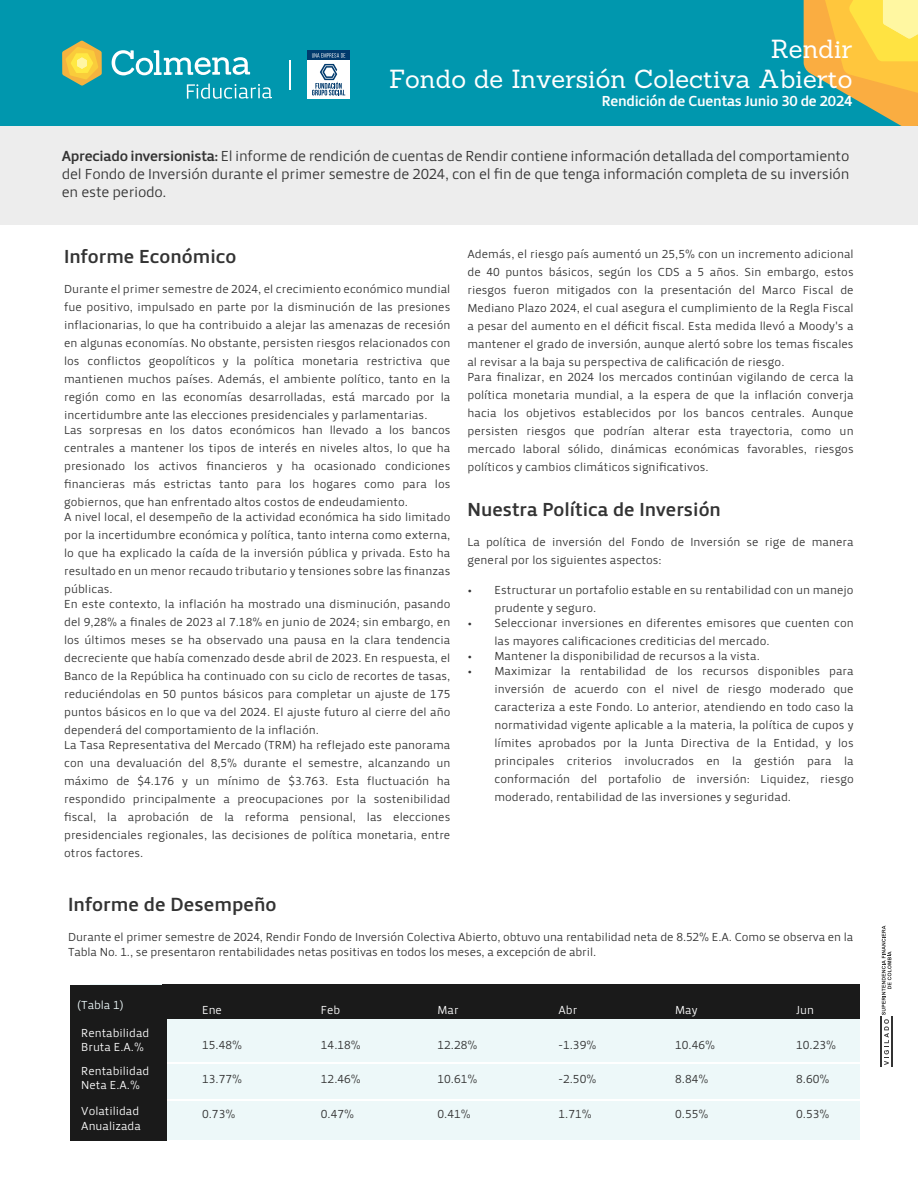
<style>
.page{position:relative;width:918px;height:1188px;background:#fff}
.page>*{position:absolute;margin:0;border:0;box-sizing:border-box;transform-origin:0 0}
.t1{font:25.5px/30.6px "Sanchez";color:#fff;text-align:right}
.t2{font:19.65px "Priva Three Pro";color:#333}
.t3{font:19.5px "Priva Three Pro";color:#333}
.t4{font:15px/18px "Priva One Pro";letter-spacing:-.02em;color:#333;text-align:justify}
.t5{font:15px "Priva Three Pro";letter-spacing:-.02em;color:#fff}
.t6{font:12px/18px "Priva One Pro";color:#333;text-align:justify}
.t7{font:12px/14.4px "Priva One Pro";color:#fff}
.t8{font:12px "Priva One Pro";letter-spacing:-.01em;color:#edf8f9}
.s1{font-family:"Priva Three Pro"}
</style>
<div class="page">
<div style="left:91px;top:985px;width:769px;height:155px;background:#edf8f9"></div>
<div style="left:163px;top:985px;width:697px;height:34px;background:#1a1a1a"></div>
<hr style="left:70px;top:1062px;width:791px;height:2px;background:#fff">
<hr style="left:70px;top:1099px;width:791px;height:1px;background:#fff">
<div style="left:70px;top:985px;width:97px;height:156px;background:#1a1a1a"></div>
<div style="left:0;top:108px;width:918px;height:117px;background:#ededed"></div>
<hr style="left:880px;top:1017px;width:1px;height:50px;background:#333">
<hr style="left:892px;top:1017px;width:1px;height:50px;background:#333">
<svg style="left:882px;top:926px;width:9px;height:139px"></svg>
<div style="left:0;top:0;width:918px;height:126px;background:#0097ae"></div>
<svg style="left:804px;top:0;width:114px;height:126px"></svg>
<div style="left:307px;top:60px;width:43px;height:39px;background:#fff"></div>
<div style="left:307px;top:51px;width:43px;height:9px;background:#003a6d"></div>
<svg style="left:312px;top:53px;width:33px;height:5px"></svg>
<svg style="left:312px;top:64px;width:33px;height:31px"></svg>
<hr style="left:289px;top:60px;width:2px;height:30px;background:#fff">
<svg style="left:187px;top:83px;width:85px;height:16px"></svg>
<svg style="left:112px;top:50px;width:138px;height:25px"></svg>
<svg style="left:62px;top:41px;width:40px;height:45px"></svg>
<h1 class="t1" style="left:389px;top:33px;width:465px">Rendir<br>Fondo de Inversión Colectiva Abierto</h1>
<p class="t5" style="left:602px;top:92px;width:252px">Rendición de Cuentas Junio 30 de 2024</p>
<p class="t4" style="left:62px;top:147px;width:789px"><span class="s1">Apreciado inversionista:</span> El informe de rendición de cuentas de Rendir contiene información detallada del comportamiento del Fondo de Inversión durante el primer semestre de 2024, con el fin de que tenga información completa de su inversión en este periodo.</p>
<h3 class="t3" style="left:64px;top:244px;width:174px">Informe Económico</h3>
<p class="t6" style="left:64px;top:280px;width:388px">Durante el primer semestre de 2024, el crecimiento económico mundial fue positivo, impulsado en parte por la disminución de las presiones inflacionarias, lo que ha contribuido a alejar las amenazas de recesión en algunas economías. No obstante, persisten riesgos relacionados con los conflictos geopolíticos y la política monetaria restrictiva que mantienen muchos países. Además, el ambiente político, tanto en la región como en las economías desarrolladas, está marcado por la incertidumbre ante las elecciones presidenciales y parlamentarias.</p>
<p class="t6" style="left:64px;top:421px;width:388px">Las sorpresas en los datos económicos han llevado a los bancos centrales a mantener los tipos de interés en niveles altos, lo que ha presionado los activos financieros y ha ocasionado condiciones financieras más estrictas tanto para los hogares como para los gobiernos, que han enfrentado altos costos de endeudamiento.</p>
<p class="t6" style="left:64px;top:508px;width:388px">A nivel local, el desempeño de la actividad económica ha sido limitado por la incertidumbre económica y política, tanto interna como externa, lo que ha explicado la caída de la inversión pública y privada. Esto ha resultado en un menor recaudo tributario y tensiones sobre las finanzas públicas.</p>
<p class="t6" style="left:64px;top:595px;width:388px">En este contexto, la inflación ha mostrado una disminución, pasando del 9,28% a finales de 2023 al 7.18% en junio de 2024; sin embargo, en los últimos meses se ha observado una pausa en la clara tendencia decreciente que había comenzado desde abril de 2023. En respuesta, el Banco de la República ha continuado con su ciclo de recortes de tasas, reduciéndolas en 50 puntos básicos para completar un ajuste de 175 puntos básicos en lo que va del 2024. El ajuste futuro al cierre del año dependerá del comportamiento de la inflación.</p>
<p class="t6" style="left:64px;top:736px;width:388px">La Tasa Representativa del Mercado (TRM) ha reflejado este panorama con una devaluación del 8,5% durante el semestre, alcanzando un máximo de $4.176 y un mínimo de $3.763. Esta fluctuación ha respondido principalmente a preocupaciones por la sostenibilidad fiscal, la aprobación de la reforma pensional, las elecciones presidenciales regionales, las decisiones de política monetaria, entre otros factores.</p>
<p class="t6" style="left:467px;top:245px;width:388px">Además, el riesgo país aumentó un 25,5% con un incremento adicional de 40 puntos básicos, según los CDS a 5 años. Sin embargo, estos riesgos fueron mitigados con la presentación del Marco Fiscal de Mediano Plazo 2024, el cual asegura el cumplimiento de la Regla Fiscal a pesar del aumento en el déficit fiscal. Esta medida llevó a Moody's a mantener el grado de inversión, aunque alertó sobre los temas fiscales al revisar a la baja su perspectiva de calificación de riesgo.</p>
<p class="t6" style="left:467px;top:368px;width:388px">Para finalizar, en 2024 los mercados continúan vigilando de cerca la política monetaria mundial, a la espera de que la inflación converja hacia los objetivos establecidos por los bancos centrales. Aunque persisten riesgos que podrían alterar esta trayectoria, como un mercado laboral sólido, dinámicas económicas favorables, riesgos políticos y cambios climáticos significativos.</p>
<h3 class="t3" style="left:467px;top:497px;width:255px">Nuestra Política de Inversión</h3>
<p class="t6" style="left:467px;top:533px;width:388px">La política de inversión del Fondo de Inversión se rige de manera general por los siguientes aspectos:</p>
<p class="t6" style="left:494px;top:581px;width:361px;text-indent:-27px">• Estructurar un portafolio estable en su rentabilidad con un manejo prudente y seguro.</p>
<p class="t6" style="left:494px;top:614px;width:361px;text-indent:-27px">• Seleccionar inversiones en diferentes emisores que cuenten con las mayores calificaciones crediticias del mercado.</p>
<p class="t6" style="left:467px;top:647px;width:294px">• Mantener la disponibilidad de recursos a la vista.</p>
<p class="t6" style="left:494px;top:662px;width:361px;text-indent:-27px">• Maximizar la rentabilidad de los recursos disponibles para inversión de acuerdo con el nivel de riesgo moderado que caracteriza a este Fondo. Lo anterior, atendiendo en todo caso la normatividad vigente aplicable a la materia, la política de cupos y límites aprobados por la Junta Directiva de la Entidad, y los principales criterios involucrados en la gestión para la conformación del portafolio de inversión: Liquidez, riesgo moderado, rentabilidad de las inversiones y seguridad.</p>
<h2 class="t2" style="left:68px;top:892px;width:210px">Informe de Desempeño</h2>
<p class="t6" style="left:68px;top:929px;width:787px;line-height:15px">Durante el primer semestre de 2024, Rendir Fondo de Inversión Colectiva Abierto, obtuvo una rentabilidad neta de 8.52% E.A. Como se observa en la<br>Tabla No. 1., se presentaron rentabilidades netas positivas en todos los meses, a excepción de abril.</p>
<p class="t8" style="left:78px;top:997px;width:47px">(Tabla 1)</p>
<p class="t7" style="left:81px;top:1025px;width:70px">Rentabilidad<br>Bruta E.A.%</p>
<p class="t7" style="left:81px;top:1064px;width:70px">Rentabilidad<br>Neta E.A.%</p>
<p class="t7" style="left:81px;top:1104px;width:61px">Volatilidad<br>Anualizada</p>
<p class="t7" style="left:202px;top:1003px;width:21px">Ene</p>
<p class="t6" style="left:202px;top:1035px;width:42px">15.48%</p>
<p class="t6" style="left:202px;top:1070px;width:42px">13.77%</p>
<p class="t6" style="left:202px;top:1104px;width:35px">0.73%</p>
<p class="t7" style="left:321px;top:1003px;width:21px">Feb</p>
<p class="t6" style="left:321px;top:1035px;width:42px">14.18%</p>
<p class="t6" style="left:321px;top:1070px;width:42px">12.46%</p>
<p class="t6" style="left:321px;top:1104px;width:35px">0.47%</p>
<p class="t7" style="left:437px;top:1003px;width:23px">Mar</p>
<p class="t6" style="left:437px;top:1035px;width:42px">12.28%</p>
<p class="t6" style="left:437px;top:1070px;width:42px">10.61%</p>
<p class="t6" style="left:437px;top:1104px;width:35px">0.41%</p>
<p class="t7" style="left:559px;top:1003px;width:20px">Abr</p>
<p class="t6" style="left:559px;top:1035px;width:39px">-1.39%</p>
<p class="t6" style="left:559px;top:1070px;width:39px">-2.50%</p>
<p class="t6" style="left:559px;top:1104px;width:35px">1.71%</p>
<p class="t7" style="left:675px;top:1003px;width:24px">May</p>
<p class="t6" style="left:675px;top:1035px;width:42px">10.46%</p>
<p class="t6" style="left:675px;top:1070px;width:35px">8.84%</p>
<p class="t6" style="left:675px;top:1104px;width:35px">0.55%</p>
<p class="t7" style="left:796px;top:1003px;width:19px">Jun</p>
<p class="t6" style="left:796px;top:1035px;width:42px">10.23%</p>
<p class="t6" style="left:796px;top:1070px;width:35px">8.60%</p>
<p class="t6" style="left:796px;top:1104px;width:35px">0.53%</p>
</div>
